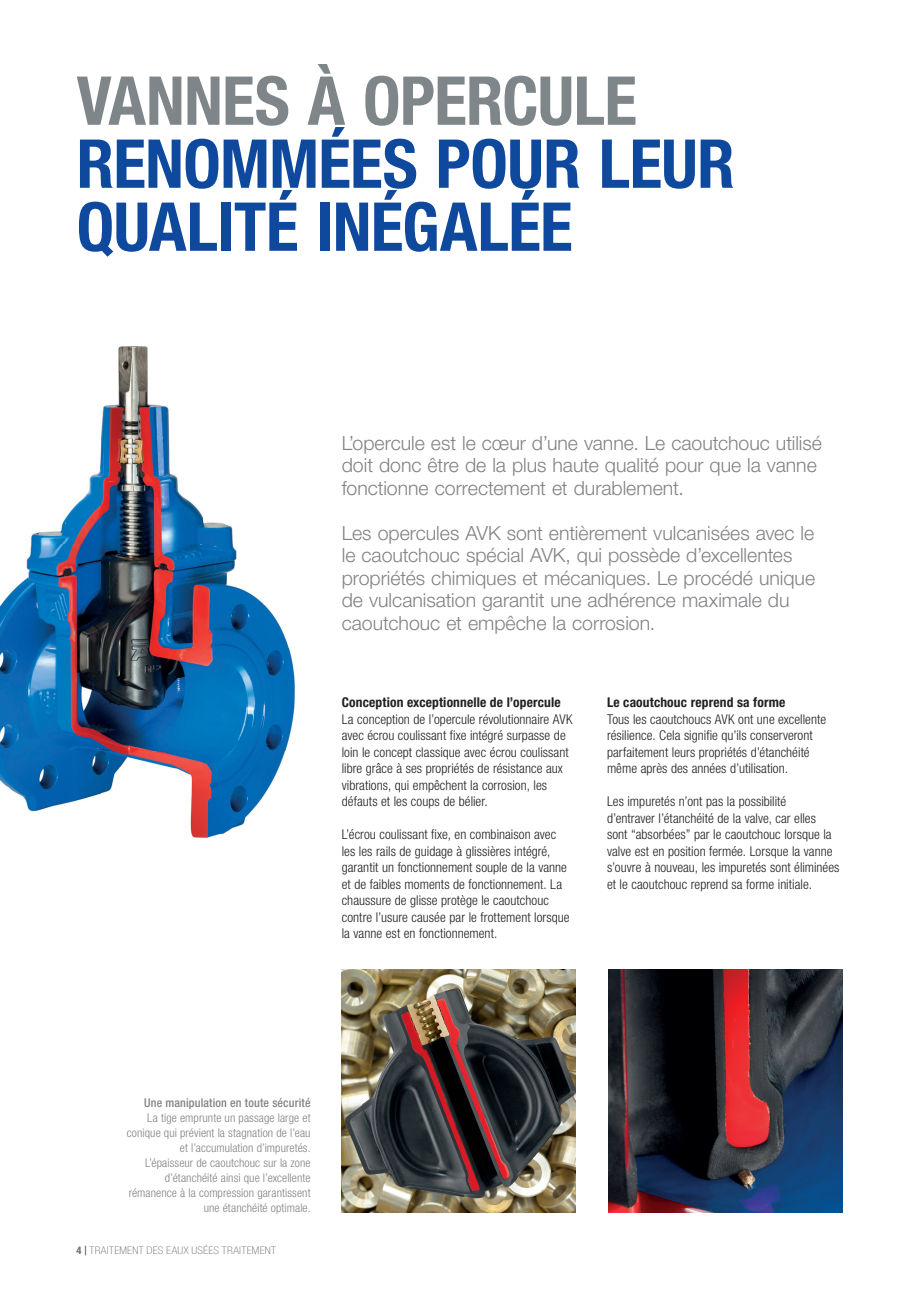
<style>
.page{position:relative;width:919px;height:1289px;background:#fff}
.page>*{position:absolute;margin:0;border:0;box-sizing:border-box;transform-origin:0 0}
.t1{font:700 condensed 67.5px/63px "Helvetica Neue LT Pro";letter-spacing:-.01em;color:#0f499d}
.t2{font:700 condensed 67.5px "Helvetica Neue LT Pro";letter-spacing:-.01em;color:#7f868a}
.t3{font:300 19.5px/22.5px "Helvetica Neue LT Pro";color:#808285}
.t4{font:300 condensed 13.5px/16.5px "Helvetica Neue LT Pro";letter-spacing:.005em;color:#231f20}
.t5{font:700 condensed 13.5px "Helvetica Neue LT Pro";letter-spacing:.01em;color:#231f20}
.t6{font:300 condensed 12px/15px "Helvetica Neue LT Pro";letter-spacing:.005em;color:#808285;text-align:right}
.t7{font:500 condensed 12px "Helvetica Neue LT Pro";letter-spacing:.015em;color:#808285}
.t8{font:100 condensed 10.5px "Helvetica Neue LT Pro";letter-spacing:.025em;color:#6c6d70;scale:1.1 1}
.s1{font-weight:700}
.s2{font-family:"Times New Roman";font-weight:700;font-stretch:normal;color:#231f20}
</style>
<div class="page">
<img style="left:342px;top:969px;width:233px;height:243px">
<img style="left:608px;top:969px;width:234px;height:243px">
<img style="left:0;top:346px;width:295px;height:492px">
<h1 class="t2" style="left:77px;top:60px;width:562px">VANNES À OPERCULE</h1>
<h1 class="t1" style="left:77px;top:131px;width:659px">RENOMMÉES POUR LEUR<br>QUALITÉ INÉGALÉE</h1>
<h2 class="t3" style="left:342px;top:431px;width:481px">L’opercule est le cœur d’une vanne. Le caoutchouc utilisé doit donc être de la plus haute qualité pour que la vanne fonctionne correctement et durablement.</h2>
<p class="t3" style="left:342px;top:521px;width:475px">Les opercules AVK sont entièrement vulcanisées avec le le caoutchouc spécial AVK, qui possède d’excellentes propriétés chimiques et mécaniques. Le procédé unique de vulcanisation garantit une adhérence maximale du caoutchouc et empêche la corrosion.</p>
<p class="t5" style="left:342px;top:694px;width:220px">Conception exceptionnelle de l’opercule</p>
<p class="t4" style="left:342px;top:710px;width:232px">La conception de l’opercule révolutionnaire AVK avec écrou coulissant fixe intégré surpasse de loin le concept classique avec écrou coulissant libre grâce à ses propriétés de résistance aux vibrations, qui empêchent la corrosion, les défauts et les coups de bélier.</p>
<p class="t4" style="left:342px;top:826px;width:229px">L’écrou coulissant fixe, en combinaison avec les les rails de guidage à glissières intégré, garantit un fonctionnement souple de la vanne et de faibles moments de fonctionnement. La chaussure de glisse protège le caoutchouc contre l’usure causée par le frottement lorsque la vanne est en fonctionnement.</p>
<p class="t5" style="left:607px;top:694px;width:180px">Le caoutchouc reprend sa forme</p>
<p class="t4" style="left:607px;top:710px;width:220px">Tous les caoutchoucs AVK ont une excellente résilience. Cela signifie qu’ils conserveront parfaitement leurs propriétés d’étanchéité même après des années d’utilisation.</p>
<p class="t4" style="left:607px;top:793px;width:234px">Les impuretés n’ont pas la possibilité<br>d’entraver l’étanchéité de la valve, car elles sont “absorbées” par le caoutchouc lorsque la valve est en position fermée. Lorsque la vanne s’ouvre à nouveau, les impuretés sont éliminées et le caoutchouc reprend sa forme initiale.</p>
<p class="t7" style="left:144px;top:1095px;width:168px">Une manipulation en toute sécurité</p>
<p class="t6" style="left:127px;top:1110px;width:185px">La tige emprunte un passage large et conique qui prévient la stagnation de l’eau et l’accumulation d’impuretés.<br>L’épaisseur de caoutchouc sur la zone d’étanchéité ainsi que l’excellente rémanence à la compression garantissent une étanchéité optimale.</p>
<p class="t8" style="left:77px;top:1244px;width:183px"><span class="s1">4</span> <span class="s2">|</span> TRAITEMENT DES EAUX USÉES TRAITEMENT</p>
</div>
